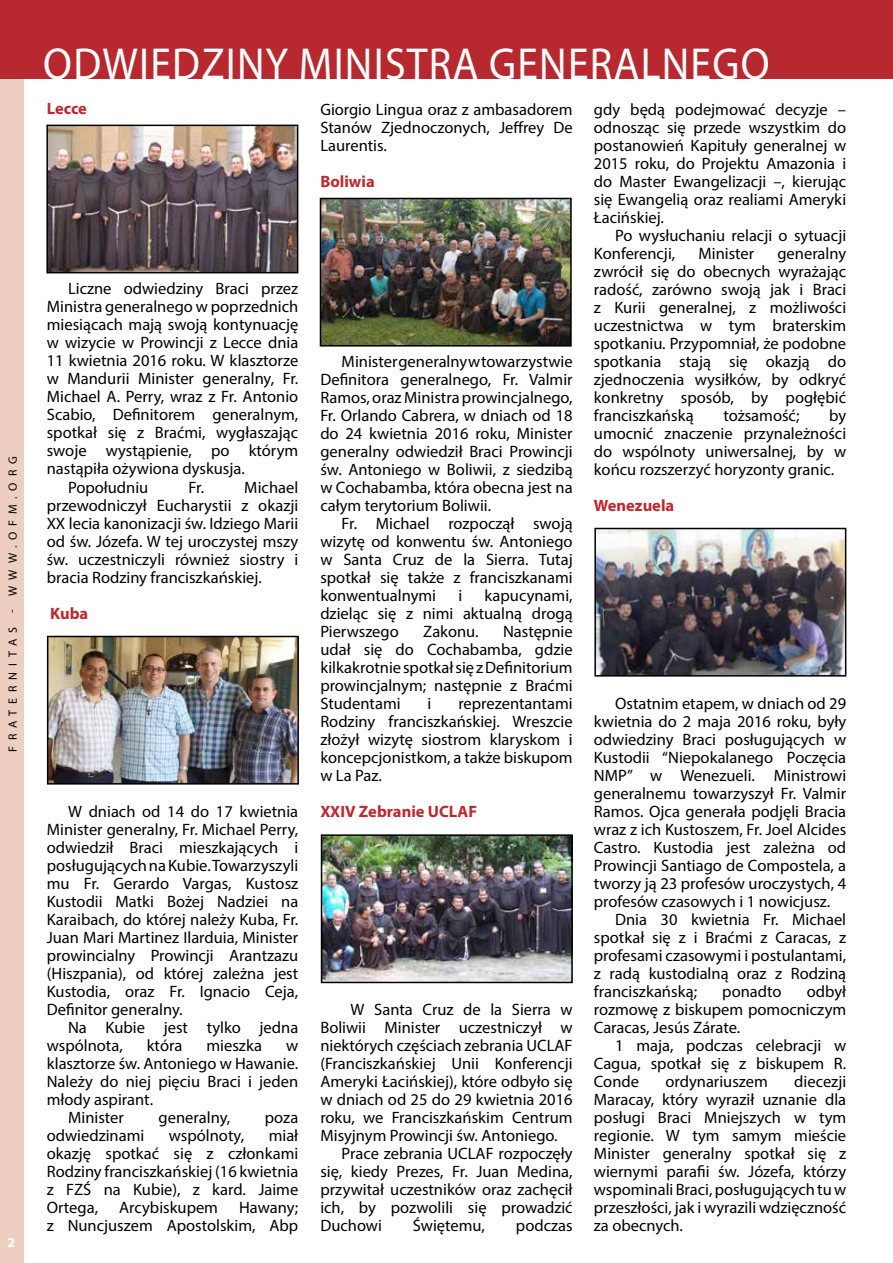
<style>
.page{position:relative;width:893px;height:1263px;background:#fff}
.page>*{position:absolute;margin:0;border:0;box-sizing:border-box;transform-origin:0 0}
.t1{font:45px "Myriad Pro";letter-spacing:.03em;color:#fff;scale:.93 1}
.t2{font:16.5px/18px "Myriad Pro";color:#000;text-align:justify}
.t3{font:700 16.5px "Myriad Pro";color:#c1272d}
.t4{font:700 13.5px "Myriad Pro";color:#fff}
.t5{font:12px "Myriad Pro";letter-spacing:.49em;color:#000}
</style>
<div class="page">
<div style="left:0;top:78px;width:24px;height:1185px;background:#eecec1"></div>
<div style="left:0;top:0;width:893px;height:79px;background:#b8292f"></div>
<img style="left:50px;top:639px;width:246px;height:142px">
<div style="left:47px;top:636px;width:252px;height:148px;border:2px solid #000"></div>
<img style="left:597px;top:531px;width:246px;height:143px">
<div style="left:594px;top:528px;width:252px;height:149px;border:2px solid #000"></div>
<img style="left:324px;top:837px;width:246px;height:143px">
<div style="left:321px;top:834px;width:252px;height:149px;border:2px solid #000"></div>
<img style="left:323px;top:201px;width:246px;height:143px">
<div style="left:320px;top:198px;width:252px;height:149px;border:2px solid #000"></div>
<img style="left:49px;top:128px;width:246px;height:142px">
<div style="left:46px;top:125px;width:252px;height:148px;border:2px solid #000"></div>
<p class="t5" style="left:5px;top:752px;width:297px;rotate:-90deg">FRATERNITAS - WWW.OFM.ORG</p>
<p class="t4" style="left:8px;top:1233px;width:9px">2</p>
<h1 class="t1" style="left:43px;top:36px;width:782px">ODWIEDZINY MINISTRA GENERALNEGO</h1>
<p class="t2" style="left:594px;top:100px;width:254px">gdy będą podejmować decyzje – odnosząc się przede wszystkim do postanowień Kapituły generalnej w 2015 roku, do Projektu Amazonia i do Master Ewangelizacji –, kierując się Ewangelią oraz realiami Ameryki Łacińskiej.</p>
<p class="t2" style="left:594px;top:226px;width:254px;text-indent:21px">Po wysłuchaniu relacji o sytuacji<br>Konferencji,</p>
<p class="t2" style="left:320px;top:100px;width:254px">Giorgio Lingua oraz z ambasadorem Stanów Zjednoczonych, Jeffrey De Laurentis.</p>
<p class="t3" style="left:320px;top:170px;width:56px">Boliwia</p>
<p class="t3" style="left:47px;top:98px;width:42px">Lecce</p>
<p class="t2" style="left:594px;top:244px;width:254px;text-indent:183px">generalny zwrócił się do obecnych wyrażając radość, zarówno swoją jak i Braci z Kurii generalnej, z możliwości uczestnictwa w tym braterskim spotkaniu. Przypomniał, że podobne spotkania stają się okazją do zjednoczenia wysiłków, by odkryć konkretny sposób, by pogłębić franciszkańską</p>
<p class="t2" style="left:698px;top:244px;width:57px">Minister</p>
<p class="t2" style="left:68px;top:280px;width:232px">Liczne odwiedziny Braci przez</p>
<p class="t2" style="left:47px;top:298px;width:253px">Ministra generalnego w poprzednich</p>
<p class="t2" style="left:47px;top:316px;width:253px">miesiącach mają swoją kontynuację</p>
<p class="t2" style="left:47px;top:334px;width:253px">w wizycie w Prowincji z Lecce dnia</p>
<p class="t2" style="left:47px;top:352px;width:253px">11 kwietnia 2016 roku. W klasztorze</p>
<p class="t2" style="left:47px;top:370px;width:253px">w Mandurii Minister generalny, Fr.</p>
<p class="t2" style="left:47px;top:388px;width:253px">Michael A. Perry, wraz z Fr. Antonio</p>
<p class="t2" style="left:47px;top:406px;width:253px">Scabio, Definitorem generalnym,</p>
<p class="t2" style="left:47px;top:424px;width:253px">spotkał się z Braćmi, wygłaszając</p>
<p class="t2" style="left:47px;top:442px;width:253px">swoje wystąpienie, po którym</p>
<p class="t2" style="left:47px;top:460px;width:200px">nastąpiła ożywiona dyskusja.</p>
<p class="t2" style="left:68px;top:478px;width:82px">Popołudniu</p>
<p class="t2" style="left:189px;top:478px;width:17px">Fr.</p>
<p class="t2" style="left:320px;top:352px;width:254px;text-indent:21px">Minister generalny w towarzystwie Definitora generalnego, Fr. Valmir Ramos, oraz Ministra prowincjalnego, Fr. Orlando Cabrera, w dniach od 18 do 24 kwietnia 2016 roku, Minister generalny odwiedził Braci Prowincji św. Antoniego w Boliwii, z siedzibą w Cochabamba, która obecna jest na całym terytorium Boliwii.</p>
<p class="t2" style="left:320px;top:514px;width:254px;text-indent:21px">Fr. Michael rozpoczął swoją wizytę od konwentu św. Antoniego w Santa Cruz de la Sierra. Tutaj spotkał się także z franciszkanami konwentualnymi</p>
<p class="t2" style="left:594px;top:406px;width:254px;text-indent:235px">by umocnić znaczenie przynależności do wspólnoty uniwersalnej, by w końcu rozszerzyć horyzonty granic.</p>
<p class="t3" style="left:594px;top:494px;width:82px">Wenezuela</p>
<p class="t2" style="left:723px;top:406px;width:78px">tożsamość;</p>
<p class="t2" style="left:47px;top:478px;width:253px;text-indent:198px">Michael przewodniczył Eucharystii z okazji XX lecia kanonizacji św. Idziego Marii od św. Józefa. W tej uroczystej mszy św. uczestniczyli również siostry i bracia Rodziny franciszkańskiej.</p>
<p class="t3" style="left:50px;top:602px;width:40px">Kuba</p>
<p class="t2" style="left:320px;top:586px;width:254px;text-indent:164px">kapucynami, dzieląc się z nimi aktualną drogą Pierwszego</p>
<p class="t2" style="left:458px;top:586px;width:5px">i</p>
<p class="t2" style="left:423px;top:622px;width:57px">Zakonu.</p>
<p class="t2" style="left:320px;top:622px;width:254px;text-indent:183px">Następnie udał się do Cochabamba, gdzie kilkakrotnie spotkał się z Definitorium prowincjalnym; następnie z Braćmi Studentami</p>
<p class="t2" style="left:615px;top:694px;width:233px">Ostatnim etapem, w dniach od 29</p>
<p class="t2" style="left:594px;top:712px;width:254px">kwietnia do 2 maja 2016 roku, były</p>
<p class="t2" style="left:594px;top:730px;width:254px">odwiedziny Braci posługujących w</p>
<p class="t2" style="left:594px;top:748px;width:254px">Kustodii “Niepokalanego Poczęcia</p>
<p class="t2" style="left:594px;top:766px;width:254px">NMP” w Wenezueli. Ministrowi</p>
<p class="t2" style="left:594px;top:784px;width:254px">generalnemu towarzyszył Fr. Valmir</p>
<p class="t2" style="left:594px;top:802px;width:254px">Ramos. Ojca generała podjęli Bracia</p>
<p class="t2" style="left:594px;top:820px;width:254px">wraz z ich Kustoszem, Fr. Joel Alcides</p>
<p class="t2" style="left:594px;top:838px;width:254px">Castro. Kustodia jest zależna od</p>
<p class="t2" style="left:594px;top:856px;width:254px">Prowincji Santiago de Compostela, a</p>
<p class="t2" style="left:594px;top:874px;width:254px">tworzy ją 23 profesów uroczystych, 4</p>
<p class="t2" style="left:594px;top:892px;width:238px">profesów czasowych i 1 nowicjusz.</p>
<p class="t2" style="left:615px;top:910px;width:232px">Dnia 30 kwietnia Fr. Michael</p>
<p class="t2" style="left:594px;top:928px;width:254px">spotkał się z i Braćmi z Caracas, z</p>
<p class="t2" style="left:594px;top:946px;width:254px">profesami czasowymi i postulantami,</p>
<p class="t2" style="left:594px;top:964px;width:254px">z radą kustodialną oraz z Rodziną</p>
<p class="t2" style="left:594px;top:982px;width:105px">franciszkańską;</p>
<p class="t2" style="left:722px;top:982px;width:61px">ponadto</p>
<p class="t2" style="left:320px;top:694px;width:254px;text-indent:138px">reprezentantami Rodziny franciszkańskiej. Wreszcie złożył wizytę siostrom klaryskom i koncepcjonistkom, a także biskupom w La Paz.</p>
<p class="t3" style="left:320px;top:800px;width:158px">XXIV Zebranie UCLAF</p>
<p class="t2" style="left:428px;top:694px;width:5px">i</p>
<p class="t2" style="left:47px;top:802px;width:253px;text-indent:21px">W dniach od 14 do 17 kwietnia Minister generalny, Fr. Michael Perry, odwiedził Braci mieszkających i posługujących na Kubie. Towarzyszyli mu Fr. Gerardo Vargas, Kustosz Kustodii Matki Bożej Nadziei na Karaibach, do której należy Kuba, Fr.<br>Juan Mari Martinez Ilarduia, Minister prowincialny Prowincji Arantzazu (Hiszpania), od której zależna jest Kustodia, oraz Fr. Ignacio Ceja, Definitor generalny.</p>
<p class="t2" style="left:47px;top:1018px;width:253px;text-indent:21px">Na Kubie jest tylko jedna wspólnota,</p>
<p class="t2" style="left:594px;top:982px;width:254px;text-indent:213px">odbył rozmowę z biskupem pomocniczym Caracas, Jesús Zárate.</p>
<p class="t2" style="left:594px;top:1036px;width:254px;text-indent:21px">1 maja, podczas celebracji w Cagua, spotkał się z biskupem R.<br>Conde</p>
<p class="t2" style="left:351px;top:1000px;width:223px">W Santa Cruz de la Sierra w</p>
<p class="t2" style="left:320px;top:1018px;width:254px">Boliwii Minister uczestniczył w</p>
<p class="t2" style="left:320px;top:1036px;width:254px">niektórych częściach zebrania UCLAF</p>
<p class="t2" style="left:320px;top:1054px;width:254px">(Franciszkańskiej Unii Konferencji</p>
<p class="t2" style="left:320px;top:1072px;width:254px">Ameryki Łacińskiej), które odbyło się</p>
<p class="t2" style="left:320px;top:1090px;width:254px">w dniach od 25 do 29 kwietnia 2016</p>
<p class="t2" style="left:320px;top:1108px;width:254px">roku, we Franciszkańskim Centrum</p>
<p class="t2" style="left:320px;top:1126px;width:239px">Misyjnym Prowincji św. Antoniego.</p>
<p class="t2" style="left:342px;top:1144px;width:233px">Prace zebrania UCLAF rozpoczęły</p>
<p class="t2" style="left:320px;top:1162px;width:254px">się, kiedy Prezes, Fr. Juan Medina,</p>
<p class="t2" style="left:320px;top:1180px;width:254px">przywitał uczestników oraz zachęcił</p>
<p class="t2" style="left:320px;top:1198px;width:254px">ich, by pozwolili się prowadzić</p>
<p class="t2" style="left:320px;top:1216px;width:63px">Duchowi</p>
<p class="t2" style="left:413px;top:1216px;width:74px">Świętemu,</p>
<p class="t2" style="left:516px;top:1216px;width:58px">podczas</p>
<p class="t2" style="left:147px;top:1036px;width:37px">która</p>
<p class="t2" style="left:207px;top:1036px;width:57px">mieszka</p>
<p class="t2" style="left:286px;top:1036px;width:14px">w</p>
<p class="t2" style="left:47px;top:1054px;width:253px">klasztorze św. Antoniego w Hawanie.</p>
<p class="t2" style="left:47px;top:1072px;width:253px">Należy do niej pięciu Braci i jeden</p>
<p class="t2" style="left:47px;top:1090px;width:108px">młody aspirant.</p>
<p class="t2" style="left:68px;top:1108px;width:57px">Minister</p>
<p class="t2" style="left:159px;top:1108px;width:73px">generalny,</p>
<p class="t2" style="left:265px;top:1108px;width:35px">poza</p>
<p class="t2" style="left:47px;top:1126px;width:99px">odwiedzinami</p>
<p class="t2" style="left:169px;top:1126px;width:77px">wspólnoty,</p>
<p class="t2" style="left:594px;top:1072px;width:254px;text-indent:200px">diecezji Maracay, który wyraził uznanie dla posługi Braci Mniejszych w tym regionie. W tym samym mieście Minister generalny spotkał się z wiernymi parafii św. Józefa, którzy wspominali Braci, posługujących tu w przeszłości, jak i wyrazili wdzięczność za obecnych.</p>
<p class="t2" style="left:665px;top:1072px;width:104px">ordynariuszem</p>
<p class="t2" style="left:47px;top:1126px;width:253px;text-indent:222px">miał okazję spotkać się z członkami Rodziny franciszkańskiej (16 kwietnia z FZŚ na Kubie), z kard. Jaime Ortega,</p>
<p class="t2" style="left:119px;top:1198px;width:100px">Arcybiskupem</p>
<p class="t2" style="left:47px;top:1198px;width:253px;text-align:right">Hawany;<br>z Nuncjuszem Apostolskim, Abp</p>
</div>
